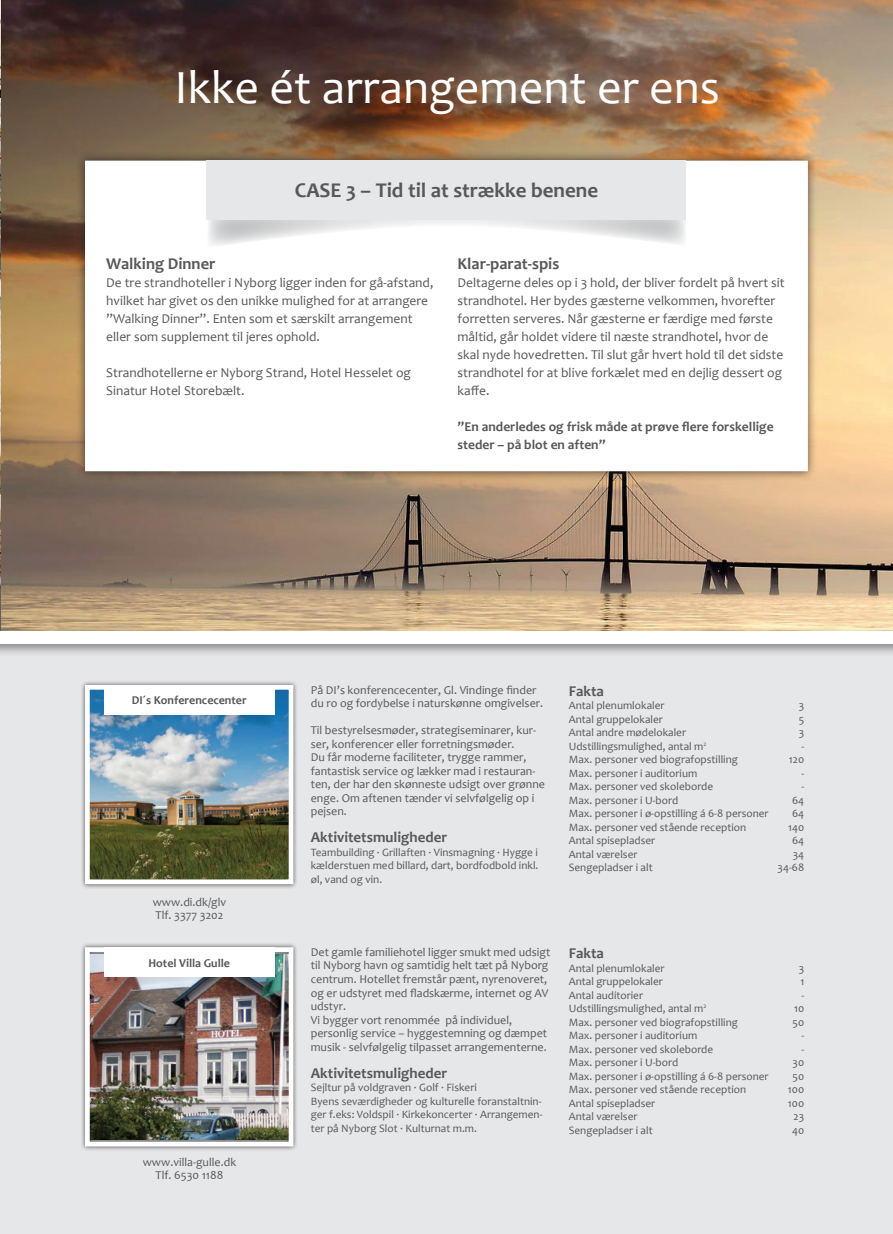
<style>
.page{position:relative;width:893px;height:1234px;background:#fff}
.page>*{position:absolute;margin:0;border:0;box-sizing:border-box;transform-origin:0 0}
.t1{font:48px "Candara";color:#fff}
.t2{font:700 21px "Candara";color:#57585a}
.t3{font:700 16.5px "Candara";color:#57585a}
.t4{font:700 15px "Candara";color:#57585a}
.t5{font:13.5px/18px "Candara";color:#57585a}
.t6{font:700 13.5px/18px "Candara";color:#57585a}
.t7{font:12px/13.5px "Candara";color:#57585a}
.t8{font:700 12px "Candara";color:#57585a}
.t9{font:11.25px/13.5px "Candara";color:#57585a;text-align:justify}
</style>
<div class="page">
<img style="left:1px;top:0;width:892px;height:627px">
<img style="left:0;top:0;width:1px;height:631px">
<div style="left:0;top:631px;width:893px;height:602px;background:#e6e7e9"></div>
<div style="left:80px;top:941px;width:219px;height:209px;background:#231f20;opacity:.75"></div>
<img style="left:91px;top:954px;width:196px;height:184px">
<div style="left:85px;top:947px;width:208px;height:199px;border:5px solid #fff"></div>
<svg style="left:104px;top:976px;width:170px;height:16px;background:#867e7e"></svg>
<div style="left:104px;top:947px;width:170px;height:29px;background:#fff"></div>
<div style="left:80px;top:679px;width:219px;height:209px;background:#231f20;opacity:.75"></div>
<img style="left:91px;top:690px;width:196px;height:188px">
<div style="left:85px;top:684px;width:208px;height:200px;border:5px solid #fff"></div>
<svg style="left:104px;top:714px;width:170px;height:16px;background:#4f8bb5"></svg>
<div style="left:104px;top:684px;width:170px;height:30px;background:#fff"></div>
<div style="left:76px;top:151px;width:742px;height:329px;background:#231f20;opacity:.75"></div>
<div style="left:85px;top:161px;width:723px;height:310px;background:#fff"></div>
<svg style="left:208px;top:220px;width:477px;height:25px"></svg>
<div style="left:207px;top:161px;width:479px;height:59px;background:#e6e7e9"></div>
<div style="left:0;top:627px;width:893px;height:30px;background:#231f20;opacity:.5"></div>
<div style="left:0;top:631px;width:893px;height:12px;background:#fff"></div>
<p class="t1" style="left:174px;top:57px;width:547px">Ikke ét arrangement er ens</p>
<p class="t2" style="left:295px;top:176px;width:305px">CASE 3 – Tid til at strække benene</p>
<p class="t3" style="left:106px;top:253px;width:111px">Walking Dinner</p>
<p class="t5" style="left:106px;top:273px;width:329px">De tre strandhoteller i Nyborg ligger inden for gå-afstand, hvilket har givet os den unikke mulighed for at arrangere ”Walking Dinner”. Enten som et særskilt arrangement eller som supplement til jeres ophold.</p>
<p class="t5" style="left:106px;top:363px;width:306px">Strandhotellerne er Nyborg Strand, Hotel Hesselet og<br>Sinatur Hotel Storebælt.</p>
<p class="t3" style="left:458px;top:253px;width:103px">Klar-parat-spis</p>
<p class="t5" style="left:458px;top:273px;width:328px">Deltagerne deles op i 3 hold, der bliver fordelt på hvert sit strandhotel. Her bydes gæsterne velkommen, hvorefter forretten serveres. Når gæsterne er færdige med første måltid, går holdet videre til næste strandhotel, hvor de skal nyde hovedretten. Til slut går hvert hold til det sidste strandhotel for at blive forkælet med en dejlig dessert og kaffe.</p>
<p class="t6" style="left:458px;top:417px;width:317px">”En anderledes og frisk måde at prøve flere forskellige steder – på blot en aften”</p>
<p class="t8" style="left:132px;top:692px;width:116px">DI´s Konferencecenter</p>
<p class="t7" style="left:311px;top:682px;width:234px">På DI’s konferencecenter, Gl. Vindinge finder du ro og fordybelse i naturskønne omgivelser.</p>
<p class="t7" style="left:311px;top:723px;width:227px">Til bestyrelsesmøder, strategiseminarer, kur&shy;ser, konferencer eller forretningsmøder.</p>
<p class="t7" style="left:311px;top:750px;width:236px">Du får moderne faciliteter, trygge rammer, fantastisk service og lækker mad i restauran&shy;ten, der har den skønneste udsigt over grønne enge. Om aftenen tænder vi selvfølgelig op i pejsen.</p>
<p class="t4" style="left:311px;top:827px;width:138px">Aktivitetsmuligheder</p>
<p class="t9" style="left:311px;top:845px;width:229px">Teambuilding · Grillaften · Vinsmagning · Hygge i kælderstuen med billard, dart, bordfodbold inkl. øl, vand og vin.</p>
<p class="t7" style="left:153px;top:894px;width:75px">www.di.dk/glv</p>
<p class="t7" style="left:156px;top:908px;width:69px">Tlf. 3377 3202</p>
<p class="t8" style="left:148px;top:954px;width:83px">Hotel Villa Gulle</p>
<p class="t7" style="left:311px;top:944px;width:241px">Det gamle familiehotel ligger smukt med udsigt til Nyborg havn og samtidig helt tæt på Nyborg centrum. Hotellet fremstår pænt, nyrenoveret, og er udstyret med fladskærme, internet og AV udstyr.</p>
<p class="t7" style="left:311px;top:1012px;width:238px">Vi bygger vort renommée på individuel, personlig service – hyggestemning og dæmpet musik - selvfølgelig tilpasset arrangementerne.</p>
<p class="t4" style="left:311px;top:1062px;width:138px">Aktivitetsmuligheder</p>
<p class="t9" style="left:311px;top:1080px;width:168px">Sejltur på voldgraven · Golf · Fiskeri</p>
<p class="t9" style="left:311px;top:1093px;width:233px">Byens seværdigheder og kulturelle foranstaltnin&shy;ger f.eks: Voldspil · Kirkekoncerter · Arrangemen&shy;ter på Nyborg Slot · Kulturnat m.m.</p>
<p class="t7" style="left:143px;top:1154px;width:95px">www.villa-gulle.dk</p>
<p class="t7" style="left:156px;top:1168px;width:69px">Tlf. 6530 1188</p>
<p class="t4" style="left:569px;top:681px;width:37px">Fakta</p>
<p class="t9" style="left:569px;top:698px;width:97px">Antal plenumlokaler</p>
<p class="t9" style="left:799px;top:698px;width:7px">3</p>
<p class="t9" style="left:569px;top:712px;width:96px">Antal gruppelokaler</p>
<p class="t9" style="left:799px;top:712px;width:7px">5</p>
<p class="t9" style="left:569px;top:725px;width:119px">Antal andre mødelokaler</p>
<p class="t9" style="left:799px;top:725px;width:7px">3</p>
<p class="t9" style="left:569px;top:739px;width:139px">Udstillingsmulighed, antal m<sup>2</sup></p>
<p class="t9" style="left:801px;top:739px;width:4px">-</p>
<p class="t9" style="left:569px;top:752px;width:171px">Max. personer ved biografopstilling</p>
<p class="t9" style="left:789px;top:752px;width:17px">120</p>
<p class="t9" style="left:569px;top:766px;width:130px">Max. personer i auditorium</p>
<p class="t9" style="left:801px;top:766px;width:4px">-</p>
<p class="t9" style="left:569px;top:779px;width:146px">Max. personer ved skoleborde</p>
<p class="t9" style="left:801px;top:779px;width:4px">-</p>
<p class="t9" style="left:569px;top:793px;width:111px">Max. personer i U-bord</p>
<p class="t9" style="left:792px;top:793px;width:14px">64</p>
<p class="t9" style="left:569px;top:806px;width:201px">Max. personer i ø-opstilling á 6-8 personer</p>
<p class="t9" style="left:792px;top:806px;width:14px">64</p>
<p class="t9" style="left:569px;top:820px;width:179px">Max. personer ved stående reception</p>
<p class="t9" style="left:788px;top:820px;width:18px">140</p>
<p class="t9" style="left:569px;top:833px;width:88px">Antal spisepladser</p>
<p class="t9" style="left:792px;top:833px;width:14px">64</p>
<p class="t9" style="left:569px;top:847px;width:70px">Antal værelser</p>
<p class="t9" style="left:793px;top:847px;width:13px">34</p>
<p class="t9" style="left:569px;top:860px;width:85px">Sengepladser i alt</p>
<p class="t9" style="left:778px;top:860px;width:28px">34-68</p>
<p class="t4" style="left:569px;top:943px;width:37px">Fakta</p>
<p class="t9" style="left:569px;top:960px;width:97px">Antal plenumlokaler</p>
<p class="t9" style="left:799px;top:960px;width:7px">3</p>
<p class="t9" style="left:569px;top:974px;width:96px">Antal gruppelokaler</p>
<p class="t9" style="left:800px;top:974px;width:5px">1</p>
<p class="t9" style="left:569px;top:987px;width:76px">Antal auditorier</p>
<p class="t9" style="left:801px;top:987px;width:4px">-</p>
<p class="t9" style="left:569px;top:1001px;width:139px">Udstillingsmulighed, antal m<sup>2</sup></p>
<p class="t9" style="left:794px;top:1001px;width:12px">10</p>
<p class="t9" style="left:569px;top:1014px;width:171px">Max. personer ved biografopstilling</p>
<p class="t9" style="left:793px;top:1014px;width:13px">50</p>
<p class="t9" style="left:569px;top:1028px;width:130px">Max. personer i auditorium</p>
<p class="t9" style="left:801px;top:1028px;width:4px">-</p>
<p class="t9" style="left:569px;top:1041px;width:146px">Max. personer ved skoleborde</p>
<p class="t9" style="left:801px;top:1041px;width:4px">-</p>
<p class="t9" style="left:569px;top:1055px;width:111px">Max. personer i U-bord</p>
<p class="t9" style="left:793px;top:1055px;width:13px">30</p>
<p class="t9" style="left:569px;top:1068px;width:201px">Max. personer i ø-opstilling á 6-8 personer</p>
<p class="t9" style="left:793px;top:1068px;width:13px">50</p>
<p class="t9" style="left:569px;top:1082px;width:179px">Max. personer ved stående reception</p>
<p class="t9" style="left:788px;top:1082px;width:18px">100</p>
<p class="t9" style="left:569px;top:1095px;width:88px">Antal spisepladser</p>
<p class="t9" style="left:788px;top:1095px;width:18px">100</p>
<p class="t9" style="left:569px;top:1109px;width:70px">Antal værelser</p>
<p class="t9" style="left:794px;top:1109px;width:12px">23</p>
<p class="t9" style="left:569px;top:1122px;width:85px">Sengepladser i alt</p>
<p class="t9" style="left:792px;top:1122px;width:14px">40</p>
</div>
